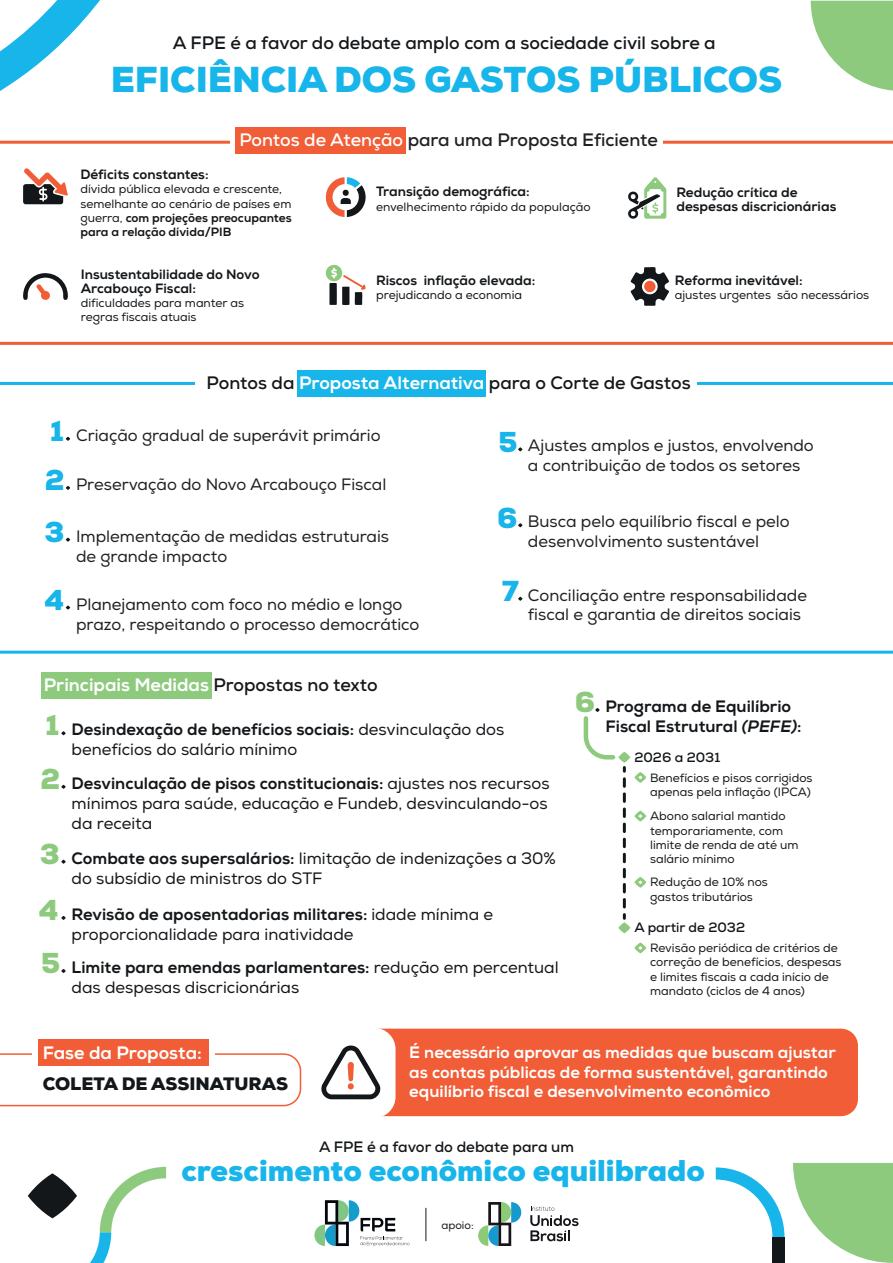
<style>
.page{position:relative;width:893px;height:1263px;background:#fff}
.page>*{position:absolute;margin:0;border:0;box-sizing:border-box;transform-origin:0 0}
.t1{font:900 36px "Nexa";color:#17b5ea}
.t2{font:900 30px "Nexa";color:#17b5ea}
.t3{font:900 28.8px/49.1px "Nexa";color:#17b5ea}
.t4{font:900 28.8px "Nexa";color:#8dca7d}
.t5{font:700 18px "Nexa";color:#14171a}
.t6{font:800 18px "Nexa";color:#fff}
.t7{font:700 18px "Nexa";color:#231f20}
.t8{font:900 18px "Nexa";color:#14171a}
.t9{font:16.5px/19.8px "Nexa";color:#14171a}
.t10{font:16.5px/19.8px "Nexa";color:#231f20}
.t11{font:800 16.5px/19.8px "Nexa";color:#fff}
.t12{font:800 16.5px/19.8px "Nexa";color:#14171a}
.t13{font:700 15px "Nexa";color:#14171a}
.t14{font:800 13.5px/13.5px "Nexa";color:#14171a}
.t15{font:700 13.5px "Nexa";color:#14171a}
.t16{font:12px/14.4px "Nexa";color:#14171a}
.t17{font:10.95px "Nexa";color:#14171a}
.s1{color:#fff}
.s2{font-weight:800}
.s3{font-weight:800;color:#fff}
.s4{font-weight:700;color:#14171a}
.s5{font-style:italic}
</style>
<div class="page">
<svg style="left:0;top:0;width:100px;height:91px"></svg>
<svg style="left:793px;top:1163px;width:100px;height:100px"></svg>
<svg style="left:811px;top:1px;width:82px;height:90px"></svg>
<svg style="left:716px;top:1167px;width:68px;height:70px"></svg>
<div style="left:772px;top:1237px;width:12px;height:26px;background:#14171a"></div>
<svg style="left:28px;top:1167px;width:138px;height:96px"></svg>
<hr style="left:425px;top:1208px;width:1px;height:33px;background:#14171a">
<svg style="left:478px;top:1202px;width:43px;height:44px"></svg>
<svg style="left:530px;top:1206px;width:49px;height:35px"></svg>
<svg style="left:314px;top:1200px;width:96px;height:46px"></svg>
<svg style="left:0;top:1053px;width:302px;height:54px"></svg>
<div style="left:325px;top:1029px;width:533px;height:87px;background:#f15d36;border-radius:17px"></div>
<div style="left:313px;top:1028px;width:83px;height:90px;background:#fff;border-radius:21px"></div>
<svg style="left:321px;top:1045px;width:59px;height:54px"></svg>
<div style="left:32px;top:1039px;width:182px;height:27px;background:#fff"></div>
<div style="left:38px;top:1039px;width:171px;height:27px;background:#f15d36"></div>
<svg style="left:61px;top:916px;width:5px;height:4px"></svg>
<svg style="left:61px;top:969px;width:5px;height:4px"></svg>
<svg style="left:634px;top:942px;width:12px;height:11px"></svg>
<svg style="left:61px;top:731px;width:5px;height:4px"></svg>
<svg style="left:61px;top:785px;width:5px;height:4px"></svg>
<svg style="left:61px;top:860px;width:5px;height:4px"></svg>
<svg style="left:583px;top:708px;width:63px;height:225px"></svg>
<div style="left:41px;top:672px;width:170px;height:27px;background:#8dca7d"></div>
<svg style="left:0;top:382px;width:893px;height:272px"></svg>
<div style="left:196px;top:373px;width:501px;height:24px;background:#fff"></div>
<svg style="left:66px;top:437px;width:4px;height:4px"></svg>
<svg style="left:66px;top:486px;width:4px;height:4px"></svg>
<svg style="left:66px;top:538px;width:4px;height:4px"></svg>
<svg style="left:518px;top:447px;width:5px;height:4px"></svg>
<svg style="left:518px;top:523px;width:5px;height:4px"></svg>
<svg style="left:518px;top:597px;width:5px;height:4px"></svg>
<svg style="left:66px;top:605px;width:4px;height:5px"></svg>
<div style="left:297px;top:370px;width:189px;height:27px;background:#17b5ea"></div>
<svg style="left:0;top:141px;width:893px;height:204px"></svg>
<div style="left:230px;top:134px;width:433px;height:17px;background:#fff"></div>
<div style="left:235px;top:127px;width:170px;height:27px;background:#f15d36"></div>
<svg style="left:323px;top:177px;width:43px;height:40px"></svg>
<svg style="left:625px;top:177px;width:41px;height:43px"></svg>
<svg style="left:324px;top:264px;width:42px;height:41px"></svg>
<svg style="left:631px;top:267px;width:38px;height:39px"></svg>
<h3 class="t5" style="left:173px;top:31px;width:544px">A FPE é a favor do debate amplo com a sociedade civil sobre a</h3>
<h1 class="t1" style="left:111px;top:57px;width:673px">EFICIÊNCIA DOS GASTOS PÚBLICOS</h1>
<h3 class="t7" style="left:239px;top:129px;width:420px"><span class="s1">Pontos de Atenção</span> para uma Proposta Eficiente</h3>
<p class="t14" style="left:80px;top:168px;width:130px">Déficits constantes:</p>
<p class="t16" style="left:80px;top:182px;width:213px">dívida pública elevada e crescente, semelhante ao cenário de países em guerra, <span class="s2">com projeções preocupantes para a relação dívida/PIB</span></p>
<p class="t14" style="left:676px;top:186px;width:161px">Redução crítica de despesas discricionárias</p>
<p class="t14" style="left:376px;top:185px;width:155px">Transição demográfica:</p>
<p class="t16" style="left:376px;top:199px;width:216px">envelhecimento rápido da população</p>
<p class="t14" style="left:81px;top:268px;width:180px">Insustentabilidade do Novo<br>Arcabouço Fiscal:</p>
<p class="t16" style="left:81px;top:296px;width:165px">dificuldades para manter as regras fiscais atuais</p>
<p class="t14" style="left:376px;top:273px;width:161px">Riscos inflação elevada:</p>
<p class="t16" style="left:376px;top:288px;width:147px">prejudicando a economia</p>
<p class="t14" style="left:675px;top:273px;width:129px">Reforma inevitável:</p>
<p class="t16" style="left:675px;top:288px;width:196px">ajustes urgentes são necessários</p>
<h3 class="t5" style="left:207px;top:371px;width:486px">Pontos da <span class="s3">Proposta Alternativa</span> para o Corte de Gastos</h3>
<h3 class="t3" style="left:45px;top:407px;width:21px">1<br>2</h3>
<h3 class="t3" style="left:44px;top:507px;width:22px">3</h3>
<h3 class="t10" style="left:76px;top:426px;width:306px">Criação gradual de superávit primário</h3>
<h3 class="t10" style="left:76px;top:475px;width:312px">Preservação do Novo Arcabouço Fiscal</h3>
<h3 class="t10" style="left:76px;top:527px;width:315px">Implementação de medidas estruturais de grande impacto</h3>
<h3 class="t10" style="left:76px;top:595px;width:345px">Planejamento com foco no médio e longo prazo, respeitando o processo democrático</h3>
<h3 class="t3" style="left:498px;top:417px;width:21px">5</h3>
<h3 class="t3" style="left:497px;top:493px;width:22px">6</h3>
<h3 class="t3" style="left:45px;top:575px;width:21px">4</h3>
<h3 class="t3" style="left:502px;top:567px;width:19px">7</h3>
<h3 class="t10" style="left:528px;top:436px;width:287px">Ajustes amplos e justos, envolvendo a contribuição de todos os setores</h3>
<h3 class="t10" style="left:528px;top:512px;width:263px">Busca pelo equilíbrio fiscal e pelo desenvolvimento sustentável</h3>
<h3 class="t10" style="left:528px;top:585px;width:281px">Conciliação entre responsabilidade fiscal e garantia de direitos sociais</h3>
<h3 class="t6" style="left:44px;top:674px;width:336px">Principais Medidas <span class="s4">Propostas no texto</span></h3>
<h3 class="t4" style="left:46px;top:707px;width:15px">1</h3>
<h3 class="t9" style="left:72px;top:720px;width:434px"><span class="s2">Desindexação de benefícios sociais:</span> desvinculação dos benefícios do salário mínimo</h3>
<h3 class="t4" style="left:575px;top:683px;width:22px">6</h3>
<h3 class="t12" style="left:606px;top:697px;width:198px">Programa de Equilíbrio<br>Fiscal Estrutural <span class="s5">(PEFE)</span>:</h3>
<p class="t15" style="left:634px;top:748px;width:87px">2026 a 2031</p>
<h3 class="t4" style="left:40px;top:760px;width:21px">2</h3>
<h3 class="t4" style="left:40px;top:835px;width:22px">3</h3>
<h3 class="t4" style="left:39px;top:892px;width:21px">4</h3>
<h3 class="t4" style="left:41px;top:945px;width:21px">5</h3>
<h3 class="t9" style="left:72px;top:774px;width:479px;text-align:justify"><span class="s2">Desvinculação de pisos constitucionais:</span> ajustes nos recursos mínimos para saúde, educação e Fundeb, desvinculando-os da receita</h3>
<h3 class="t9" style="left:72px;top:849px;width:486px"><span class="s2">Combate aos supersalários:</span> limitação de indenizações a 30% do subsídio de ministros do STF</h3>
<h3 class="t9" style="left:72px;top:905px;width:423px"><span class="s2">Revisão de aposentadorias militares:</span> idade mínima e proporcionalidade para inatividade</h3>
<h3 class="t9" style="left:72px;top:958px;width:489px"><span class="s2">Limite para emendas parlamentares:</span> redução em percentual das despesas discricionárias</h3>
<p class="t16" style="left:650px;top:770px;width:164px">Benefícios e pisos corrigidos apenas pela inflação (IPCA)</p>
<p class="t16" style="left:650px;top:809px;width:150px">Abono salarial mantido temporariamente, com limite de renda de até um salário mínimo</p>
<p class="t16" style="left:650px;top:875px;width:119px">Redução de 10% nos gastos tributários</p>
<p class="t15" style="left:634px;top:919px;width:112px">A partir de 2032</p>
<p class="t16" style="left:650px;top:941px;width:193px">Revisão periódica de critérios de correção de benefícios, despesas e limites fiscais a cada início de mandato (ciclos de 4 anos)</p>
<h3 class="t6" style="left:43px;top:1041px;width:161px">Fase da Proposta:</h3>
<h3 class="t8" style="left:43px;top:1072px;width:247px">COLETA DE ASSINATURAS</h3>
<h3 class="t11" style="left:409px;top:1042px;width:428px">É necessário aprovar as medidas que buscam ajustar as contas públicas de forma sustentável, garantindo equilíbrio fiscal e desenvolvimento econômico</h3>
<p class="t13" style="left:319px;top:1137px;width:256px">A FPE é a favor do debate para um</p>
<h2 class="t2" style="left:181px;top:1151px;width:525px">crescimento econômico equilibrado</h2>
<p class="t17" style="left:441px;top:1219px;width:34px">apoio:</p>
</div>
